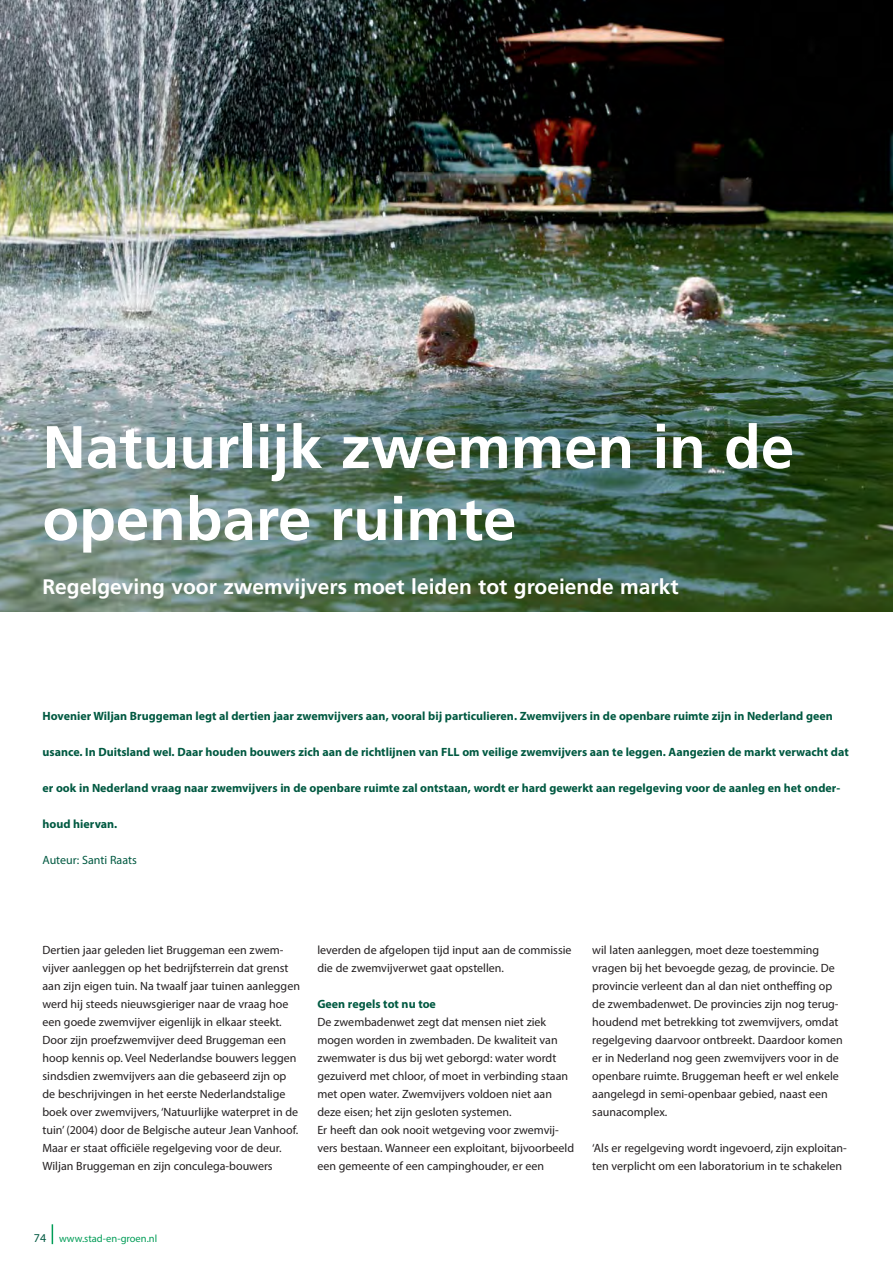
<style>
.page{position:relative;width:893px;height:1263px;background:#fff}
.page>*{position:absolute;margin:0;border:0;box-sizing:border-box;transform-origin:0 0}
.t1{font:700 60px/72px "Frutiger";color:#fff}
.t2{font:700 21px "Frutiger";color:#fff}
.t3{font:12px/18px "Myriad Pro";color:#231f20}
.t4{font:700 12px "Myriad Pro";color:#005941}
.t5{font:12px "Myriad Pro";color:#005941}
.t6{font:10.5px "Myriad Pro";color:#009d57}
.s1{font-size:12px;color:#005941}
</style>
<div class="page">
<svg style="left:52px;top:1224px;width:1px;height:20px"></svg>
<img style="left:0;top:0;width:893px;height:612px">
<h1 class="t1" style="left:42px;top:416px;width:753px">Natuurlijk zwemmen in de openbare ruimte</h1>
<h2 class="t2" style="left:42px;top:578px;width:638px">Regelgeving voor zwemvijvers moet leiden tot groeiende markt</h2>
<p class="t4" style="left:42px;top:711px;width:792px">Hovenier Wiljan Bruggeman legt al dertien jaar zwemvijvers aan, vooral bij particulieren. Zwemvijvers in de openbare ruimte zijn in Nederland geen</p>
<p class="t4" style="left:42px;top:747px;width:808px">usance. In Duitsland wel. Daar houden bouwers zich aan de richtlijnen van FLL om veilige zwemvijvers aan te leggen. Aangezien de markt verwacht dat</p>
<p class="t4" style="left:42px;top:783px;width:799px">er ook in Nederland vraag naar zwemvijvers in de openbare ruimte zal ontstaan, wordt er hard gewerkt aan regelgeving voor de aanleg en het onder-</p>
<p class="t4" style="left:42px;top:819px;width:76px">houd hiervan.</p>
<p class="t5" style="left:42px;top:855px;width:96px">Auteur: Santi Raats</p>
<p class="t3" style="left:42px;top:942px;width:259px">Dertien jaar geleden liet Bruggeman een zwem&shy;vijver aanleggen op het bedrijfsterrein dat grenst aan zijn eigen tuin. Na twaalf jaar tuinen aanleggen werd hij steeds nieuwsgieriger naar de vraag hoe een goede zwemvijver eigenlijk in elkaar steekt.<br>Door zijn proefzwemvijver deed Bruggeman een hoop kennis op. Veel Nederlandse bouwers leggen sindsdien zwemvijvers aan die gebaseerd zijn op de beschrijvingen in het eerste Nederlandstalige boek over zwemvijvers, ‘Natuurlijke waterpret in de tuin’ (2004) door de Belgische auteur Jean Vanhoof.<br>Maar er staat officiële regelgeving voor de deur.<br>Wiljan Bruggeman en zijn conculega-bouwers</p>
<p class="t3" style="left:317px;top:942px;width:256px">leverden de afgelopen tijd input aan de commissie die de zwemvijverwet gaat opstellen.</p>
<p class="t4" style="left:317px;top:999px;width:120px">Geen regels tot nu toe</p>
<p class="t3" style="left:317px;top:1014px;width:258px">De zwembadenwet zegt dat mensen niet ziek mogen worden in zwembaden. De kwaliteit van zwemwater is dus bij wet geborgd: water wordt gezuiverd met chloor, of moet in verbinding staan met open water. Zwemvijvers voldoen niet aan deze eisen; het zijn gesloten systemen.<br>Er heeft dan ook nooit wetgeving voor zwemvij&shy;vers bestaan. Wanneer een exploitant, bijvoorbeeld een gemeente of een campinghouder, er een</p>
<p class="t3" style="left:592px;top:942px;width:252px">wil laten aanleggen, moet deze toestemming vragen bij het bevoegde gezag, de provincie. De provincie verleent dan al dan niet ontheffing op de zwembadenwet. De provincies zijn nog terug&shy;houdend met betrekking tot zwemvijvers, omdat regelgeving daarvoor ontbreekt. Daardoor komen er in Nederland nog geen zwemvijvers voor in de openbare ruimte. Bruggeman heeft er wel enkele aangelegd in semi-openbaar gebied, naast een saunacomplex.</p>
<p class="t3" style="left:592px;top:1140px;width:256px">‘Als er regelgeving wordt ingevoerd, zijn exploitan&shy;ten verplicht om een laboratorium in te schakelen</p>
<p class="t6" style="left:34px;top:1234px;width:125px"><span class="s1">74</span> www.stad-en-groen.nl</p>
</div>
